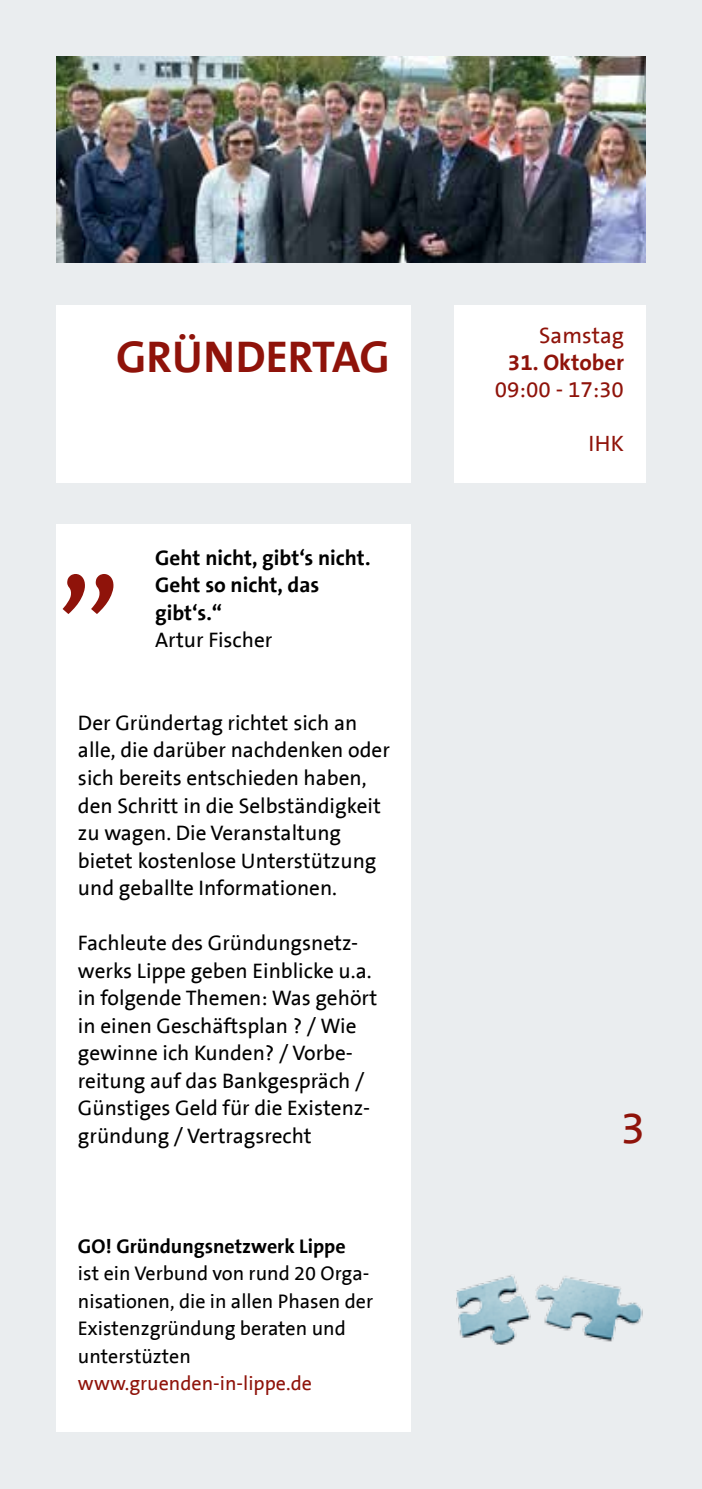
<style>
.page{position:relative;width:702px;height:1489px;background:#fff}
.page>*{position:absolute;margin:0;border:0;box-sizing:border-box;transform-origin:0 0}
.t1{font:150px "The Sans B5 Plain";color:#8f130a}
.t2{font:700 45px "The Sans B7";color:#8f130a}
.t3{font:45px "The Sans B5 Plain";color:#8f130a}
.t4{font:22.5px "The Sans B5 Plain";color:#8f130a}
.t5{font:700 22.5px "The Sans B7";color:#8f130a}
.t6{font:21.25px/27.5px "The Sans B5 Plain";color:#000}
.t7{font:700 21.25px/27.5px "The Sans B7";color:#000}
.t8{font:20px/27.5px "The Sans B5 Plain";color:#000}
.t9{font:700 20px "The Sans B7";color:#000}
.t10{font:20px "The Sans B5 Plain";color:#8f130a}
</style>
<div class="page">
<div style="left:0;top:0;width:702px;height:1488px;background:#eaedef"></div>
<div style="left:57px;top:305px;width:354px;height:177px;background:#fff"></div>
<div style="left:57px;top:524px;width:354px;height:907px;background:#fff"></div>
<div style="left:454px;top:305px;width:191px;height:177px;background:#fff"></div>
<img style="left:456px;top:1275px;width:187px;height:70px">
<img style="left:57px;top:57px;width:588px;height:205px">
<h2 class="t2" style="left:116px;top:328px;width:275px">GRÜNDERTAG</h2>
<h1 class="t1" style="left:57px;top:444px;width:66px">„</h1>
<p class="t7" style="left:155px;top:544px;width:217px">Geht nicht, gibt‘s nicht.<br>Geht so nicht, das gibt‘s.“</p>
<p class="t6" style="left:155px;top:626px;width:119px">Artur Fischer</p>
<p class="t6" style="left:78px;top:709px;width:313px">Der Gründertag richtet sich an alle, die darüber nachdenken oder sich bereits entschieden haben, den Schritt in die Selbständigkeit zu wagen. Die Veranstaltung bietet kostenlose Unterstützung und geballte Informationen.</p>
<p class="t6" style="left:78px;top:929px;width:301px">Fachleute des Gründungsnetz&shy;werks Lippe geben Einblicke u.a. in folgende Themen: Was gehört in einen Geschäftsplan ? / Wie gewinne ich Kunden? / Vorbe&shy;reitung auf das Bankgespräch /<br>Günstiges Geld für die Existenz&shy;gründung / Vertragsrecht</p>
<p class="t9" style="left:78px;top:1232px;width:269px">GO! Gründungsnetzwerk Lippe</p>
<p class="t8" style="left:78px;top:1259px;width:297px">ist ein Verbund von rund 20 Orga&shy;nisationen, die in allen Phasen der<br>Existenzgründung beraten und unterstüzten</p>
<p class="t10" style="left:78px;top:1370px;width:235px">www.gruenden-in-lippe.de</p>
<p class="t4" style="left:539px;top:321px;width:86px">Samstag</p>
<p class="t5" style="left:508px;top:348px;width:117px">31. Oktober</p>
<p class="t4" style="left:495px;top:375px;width:131px">09:00 - 17:30</p>
<p class="t4" style="left:588px;top:429px;width:37px">IHK</p>
<h2 class="t3" style="left:620px;top:1098px;width:26px">3</h2>
</div>
